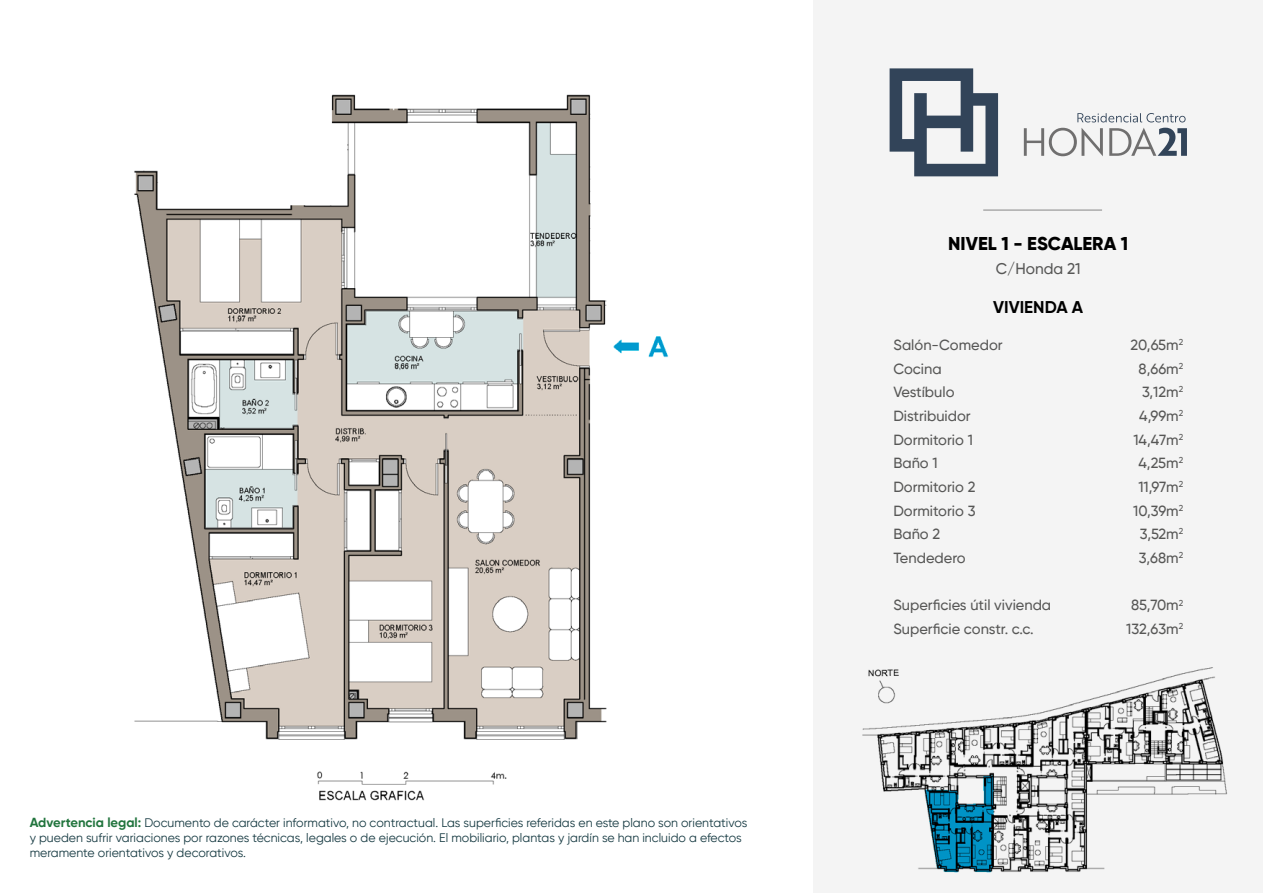
<style>
.page{position:relative;width:1263px;height:893px;background:#fff}
.page>*{position:absolute;margin:0;border:0;box-sizing:border-box;transform-origin:0 0}
.t1{font:800 18.45px "Gilroy";color:#000}
.t2{font:700 16.95px "Gilroy";color:#000}
.t3{font:500 15.45px "Gilroy";color:#575756}
.t4{font:500 14.7px "Gilroy";color:#575756}
.t5{font:12.3px/14.9px "Gilroy";color:#153941}
.s1{font-weight:700;font-size:13.05px;color:#21743d}
</style>
<div class="page">
<div style="left:813px;top:0;width:450px;height:893px;background:#f4f4f4"></div>
<hr style="left:983px;top:210px;width:119px;height:1px;background:#868686">
<svg style="left:1024px;top:128px;width:79px;height:28px"></svg>
<svg style="left:1109px;top:128px;width:78px;height:28px"></svg>
<svg style="left:1077px;top:113px;width:108px;height:9px"></svg>
<svg style="left:889px;top:68px;width:109px;height:108px"></svg>
<img style="left:134px;top:94px;width:535px;height:707px">
<img style="left:862px;top:667px;width:366px;height:206px">
<p class="t5" style="left:30px;top:815px;width:719px"><span class="s1">Advertencia legal:</span> Documento de carácter informativo, no contractual. Las superficies referidas en este plano son orientativos y pueden sufrir variaciones por razones técnicas, legales o de ejecución. El mobiliario, plantas y jardín se han incluido a efectos meramente orientativos y decorativos.</p>
<h1 class="t1" style="left:948px;top:232px;width:182px">NIVEL 1 - ESCALERA 1</h1>
<p class="t3" style="left:996px;top:259px;width:86px">C/Honda 21</p>
<h2 class="t2" style="left:993px;top:296px;width:92px">VIVIENDA A</h2>
<p class="t4" style="left:893px;top:336px;width:111px">Salón-Comedor</p>
<p class="t4" style="left:1130px;top:336px;width:54px">20,65m<sup>2</sup></p>
<p class="t4" style="left:893px;top:359px;width:50px">Cocina</p>
<p class="t4" style="left:1138px;top:359px;width:46px">8,66m<sup>2</sup></p>
<p class="t4" style="left:893px;top:383px;width:63px">Vestíbulo</p>
<p class="t4" style="left:1142px;top:383px;width:43px">3,12m<sup>2</sup></p>
<p class="t4" style="left:893px;top:407px;width:79px">Distribuidor</p>
<p class="t4" style="left:1139px;top:407px;width:45px">4,99m<sup>2</sup></p>
<p class="t4" style="left:893px;top:430px;width:81px">Dormitorio 1</p>
<p class="t4" style="left:1133px;top:430px;width:51px">14,47m<sup>2</sup></p>
<p class="t4" style="left:893px;top:454px;width:46px">Baño 1</p>
<p class="t4" style="left:1138px;top:454px;width:46px">4,25m<sup>2</sup></p>
<p class="t4" style="left:893px;top:478px;width:84px">Dormitorio 2</p>
<p class="t4" style="left:1138px;top:478px;width:46px">11,97m<sup>2</sup></p>
<p class="t4" style="left:893px;top:501px;width:84px">Dormitorio 3</p>
<p class="t4" style="left:1133px;top:501px;width:52px">10,39m<sup>2</sup></p>
<p class="t4" style="left:893px;top:525px;width:48px">Baño 2</p>
<p class="t4" style="left:1140px;top:525px;width:45px">3,52m<sup>2</sup></p>
<p class="t4" style="left:893px;top:549px;width:74px">Tendedero</p>
<p class="t4" style="left:1139px;top:549px;width:46px">3,68m<sup>2</sup></p>
<p class="t4" style="left:893px;top:596px;width:159px">Superficies útil vivienda</p>
<p class="t4" style="left:1131px;top:596px;width:54px">85,70m<sup>2</sup></p>
<p class="t4" style="left:893px;top:620px;width:142px">Superficie constr. c.c.</p>
<p class="t4" style="left:1126px;top:620px;width:58px">132,63m<sup>2</sup></p>
</div>
